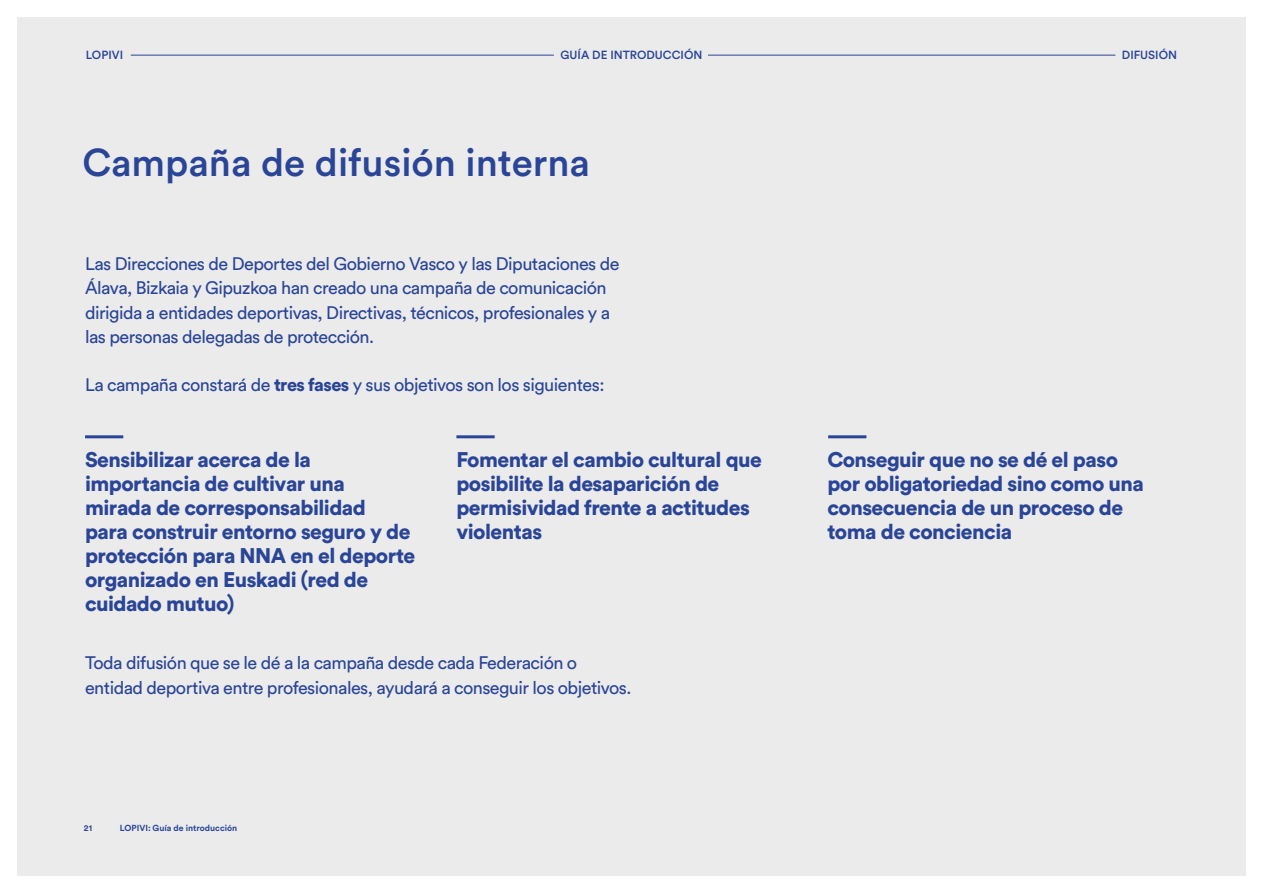
<style>
.page{position:relative;width:1263px;height:893px;background:#fff}
.page>*{position:absolute;margin:0;border:0;box-sizing:border-box;transform-origin:0 0}
.t1{font:500 38.55px "Circular Std";color:#2a4597}
.t2{font:900 21px/24px "Circular Std";letter-spacing:-.025em;color:#2a4597}
.t3{font:18px/24.3px "Circular Std";letter-spacing:-.03em;color:#2a4597}
.t4{font:500 11.7px "Circular Std";color:#2a4597}
.t5{font:700 8.7px "Circular Std";color:#2a4597}
.s1{font-weight:900}
</style>
<div class="page">
<div style="left:17px;top:17px;width:1228px;height:858px;background:#ebebeb"></div>
<hr style="left:85px;top:435px;width:38px;height:3px;background:#2a4597">
<hr style="left:456px;top:435px;width:39px;height:3px;background:#2a4597">
<hr style="left:828px;top:435px;width:38px;height:3px;background:#2a4597">
<hr style="left:131px;top:55px;width:423px;height:1px;background:#2a4597">
<hr style="left:708px;top:55px;width:407px;height:1px;background:#2a4597">
<p class="t4" style="left:86px;top:48px;width:39px">LOPIVI</p>
<p class="t4" style="left:561px;top:48px;width:143px">GUÍA DE INTRODUCCIÓN</p>
<h1 class="t1" style="left:83px;top:138px;width:509px">Campaña de difusión interna</h1>
<p class="t3" style="left:85px;top:251px;width:536px">Las Direcciones de Deportes del Gobierno Vasco y las Diputaciones de Álava, Bizkaia y Gipuzkoa han creado una campaña de comunicación dirigida a entidades deportivas, Directivas, técnicos, profesionales y a las personas delegadas de protección.</p>
<p class="t3" style="left:85px;top:373px;width:521px">La campaña constará de <span class="s1">tres fases</span> y sus objetivos son los siguientes:</p>
<p class="t4" style="left:1122px;top:48px;width:57px">DIFUSIÓN</p>
<p class="t2" style="left:85px;top:447px;width:332px">Sensibilizar acerca de la importancia de cultivar una mirada de corresponsabilidad<br>para construir entorno seguro y de protección para NNA en el deporte organizado en Euskadi (red de cuidado mutuo)</p>
<p class="t2" style="left:456px;top:447px;width:307px">Fomentar el cambio cultural que posibilite la desaparición de permisividad frente a actitudes violentas</p>
<p class="t2" style="left:827px;top:447px;width:318px">Conseguir que no se dé el paso por obligatoriedad sino como una consecuencia de un proceso de toma de conciencia</p>
<p class="t3" style="left:85px;top:651px;width:548px">Toda difusión que se le dé a la campaña desde cada Federación o entidad deportiva entre profesionales, ayudará a conseguir los objetivos.</p>
<p class="t5" style="left:84px;top:823px;width:10px">21</p>
<p class="t5" style="left:120px;top:823px;width:119px">LOPIVI: Guía de introducción</p>
</div>
